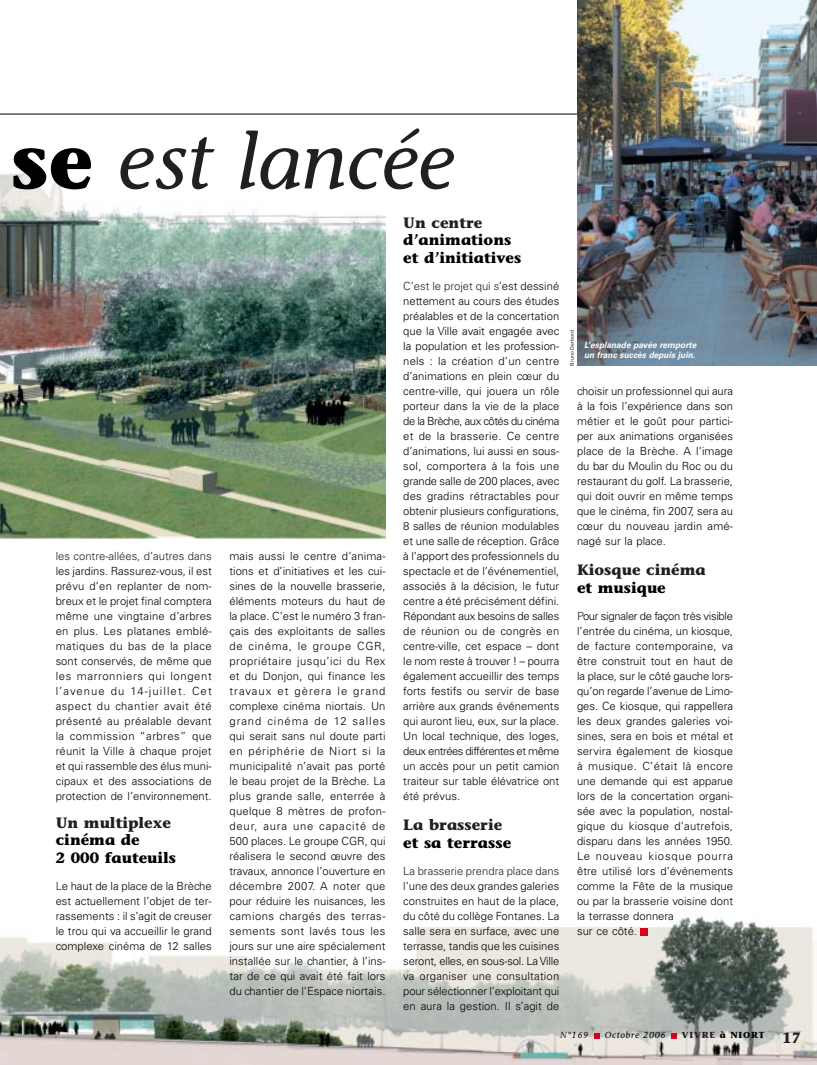
<style>
.page{position:relative;width:817px;height:1065px;background:#fff}
.page>*{position:absolute;margin:0;border:0;box-sizing:border-box;transform-origin:0 0}
.t1{font:italic 78.75px "Stone Informal";color:#231f20}
.t2{font:700 15px/17.5px "Stone Informal";color:#000}
.t3{font:700 15px "Stone Informal";color:#231f20}
.t4{font:300 11.25px/15px "Univers";color:#000;text-align:justify}
.t5{font:300 11.25px "Univers";color:#231f20}
.t6{font:italic 700 8.75px/10.6px "Univers";letter-spacing:.005em;color:#fff;scale:.95 1}
.t7{font:italic 8.75px "Stone Informal";letter-spacing:.085em;color:#000}
.t8{font:700 8.75px "Stone Informal";letter-spacing:.095em;color:#000}
.t9{font:5px "Univers";color:#231f20}
.s1{font-weight:700;font-style:normal;color:#000}
.s2{color:#231f20}
.s3{font-size:15px;color:#231f20}
</style>
<div class="page">
<img style="left:0;top:0;width:816px;height:1065px">
<h1 class="t1" style="left:11px;top:131px;width:445px"><span class="s1">se</span> est lancée</h1>
<p class="t5" style="left:56px;top:552px;width:157px">les contre-allées, d’autres dans</p>
<p class="t4" style="left:56px;top:565px;width:157px">les jardins. Rassurez-vous, il est prévu d’en replanter de nom&shy;breux et le projet final comptera même une vingtaine d’arbres en plus. Les platanes emblé&shy;matiques du bas de la place sont conservés, de même que les marronniers qui longent l’avenue du 14-juillet. Cet aspect du chantier avait été présenté au préalable devant la commission “arbres” que réunit la Ville à chaque projet et qui rassemble des élus muni&shy;cipaux et des associations de protection de l’environnement.</p>
<h2 class="t3" style="left:56px;top:817px;width:117px">Un multiplexe</h2>
<h2 class="t2" style="left:56px;top:833px;width:122px">cinéma de<br>2 000 fauteuils</h2>
<p class="t4" style="left:56px;top:880px;width:157px"><span class="s2">L</span>e haut de la place de la Brèche est actuellement l’objet de ter&shy;rassements : il s’agit de creuser le trou qui va accueillir le grand complexe cinéma de 12 salles</p>
<p class="t4" style="left:229px;top:550px;width:157px">mais aussi le centre d’anima&shy;tions et d’initiatives et les cui&shy;sines de la nouvelle brasserie, éléments moteurs du haut de la place. C’est le numéro 3 fran&shy;çais des exploitants de salles de cinéma, le groupe CGR, propriétaire jusqu’ici du Rex et du Donjon, qui finance les travaux et gèrera le grand complexe cinéma niortais. Un grand cinéma de 12 salles qui serait sans nul doute parti en périphérie de Niort si la municipalité n’avait pas porté le beau projet de la Brèche. La plus grande salle, enterrée à quelque 8 mètres de profon&shy;deur, aura une capacité de 500 places. Le groupe CGR, qui réalisera le second œuvre des travaux, annonce l’ouverture en décembre 2007. A noter que pour réduire les nuisances, les camions chargés des terras&shy;sements sont lavés tous les jours sur une aire spécialement installée sur le chantier, à l’ins&shy;tar de ce qui avait été fait lors du chantier de l’Espace niortais.</p>
<h2 class="t3" style="left:403px;top:217px;width:81px">Un centre</h2>
<h2 class="t2" style="left:403px;top:233px;width:119px">d’animations et d’initiatives</h2>
<p class="t4" style="left:403px;top:280px;width:157px"><span class="s2">C’est le projet qui s</span>’est dessiné nettement au cours des études préalables et de la concertation que la Ville avait engagée avec la population et les profession&shy;nels : la création d’un centre d’animations en plein cœur du centre-ville, qui jouera un rôle porteur dans la vie de la place de la Brèche, aux côtés du cinéma et de la brasserie. Ce centre d’animations, lui aussi en sous&shy;sol, comportera à la fois une grande salle de 200 places, avec des gradins rétractables pour obtenir plusieurs configurations, 8 salles de réunion modulables et une salle de réception. Grâce à l’apport des professionnels du spectacle et de l’événementiel, associés à la décision, le futur centre a été précisément défini.<br>Répondant aux besoins de salles de réunion ou de congrès en centre-ville, cet espace – dont le nom reste à trouver ! – pourra également accueillir des temps forts festifs ou servir de base arrière aux grands événements qui auront lieu, eux, sur la place.<br>Un local technique, des loges, deux entrées différentes et même un accès pour un petit camion traiteur sur table élévatrice ont été prévus.</p>
<h2 class="t3" style="left:403px;top:819px;width:100px">La brasserie</h2>
<h2 class="t2" style="left:403px;top:835px;width:109px">et sa terrasse</h2>
<p class="t5" style="left:403px;top:867px;width:157px">La brasserie prendra place dans</p>
<p class="t4" style="left:403px;top:880px;width:157px">l’une des deux grandes galeries construites en haut de la place, du côté du collège Fontanes. La salle sera en surface, avec une terrasse, tandis que les cuisines seront, elles, en sous-sol. La Ville va organiser une consultation pour sélectionner l’exploitant qui en aura la gestion. Il s’agit de</p>
<p class="t9" style="left:570px;top:366px;width:37px;rotate:-90deg">Bruno Derbord</p>
<p class="t6" style="left:584px;top:340px;width:119px">L’esplanade pavée remporte un franc succès depuis juin.</p>
<p class="t4" style="left:577px;top:385px;width:157px">choisir un professionnel qui aura à la fois l’expérience dans son métier et le goût pour partici&shy;per aux animations organisées place de la Brèche. A l’image du bar du Moulin du Roc ou du restaurant du golf. La brasserie, qui doit ouvrir en même temps que le cinéma, fin 2007, sera au cœur du nouveau jardin amé&shy;nagé sur la place.</p>
<h2 class="t3" style="left:577px;top:564px;width:130px">Kiosque cinéma</h2>
<h2 class="t2" style="left:577px;top:580px;width:90px">et musique</h2>
<p class="t4" style="left:577px;top:610px;width:157px;text-align:left"><span class="s2">P</span>our signaler de façon très visible l’entrée du cinéma, un kiosque, de facture contemporaine, va être construit tout en haut de la place, sur le côté gauche lors&shy;qu’on regarde l’avenue de Limo&shy;ges. Ce kiosque, qui rappellera les deux grandes galeries voi&shy;sines, sera en bois et métal et servira également de kiosque à musique. C’était là encore une demande qui est apparue lors de la concertation organi&shy;sée avec la population, nostal&shy;gique du kiosque d’autrefois, disparu dans les années 1950.<br>Le nouveau kiosque pourra être utilisé lors d’événements comme la Fête de la musique ou par la brasserie voisine dont la terrasse donnera<br>sur ce côté.</p>
<p class="t7" style="left:560px;top:1032px;width:29px"><span class="s2">N</span>°169</p>
<p class="t7" style="left:604px;top:1032px;width:62px">Octobre 2006</p>
<p class="t8" style="left:681px;top:1032px;width:121px"><span class="s2">VIVRE</span> à NIORT <span class="s3">17</span></p>
</div>
